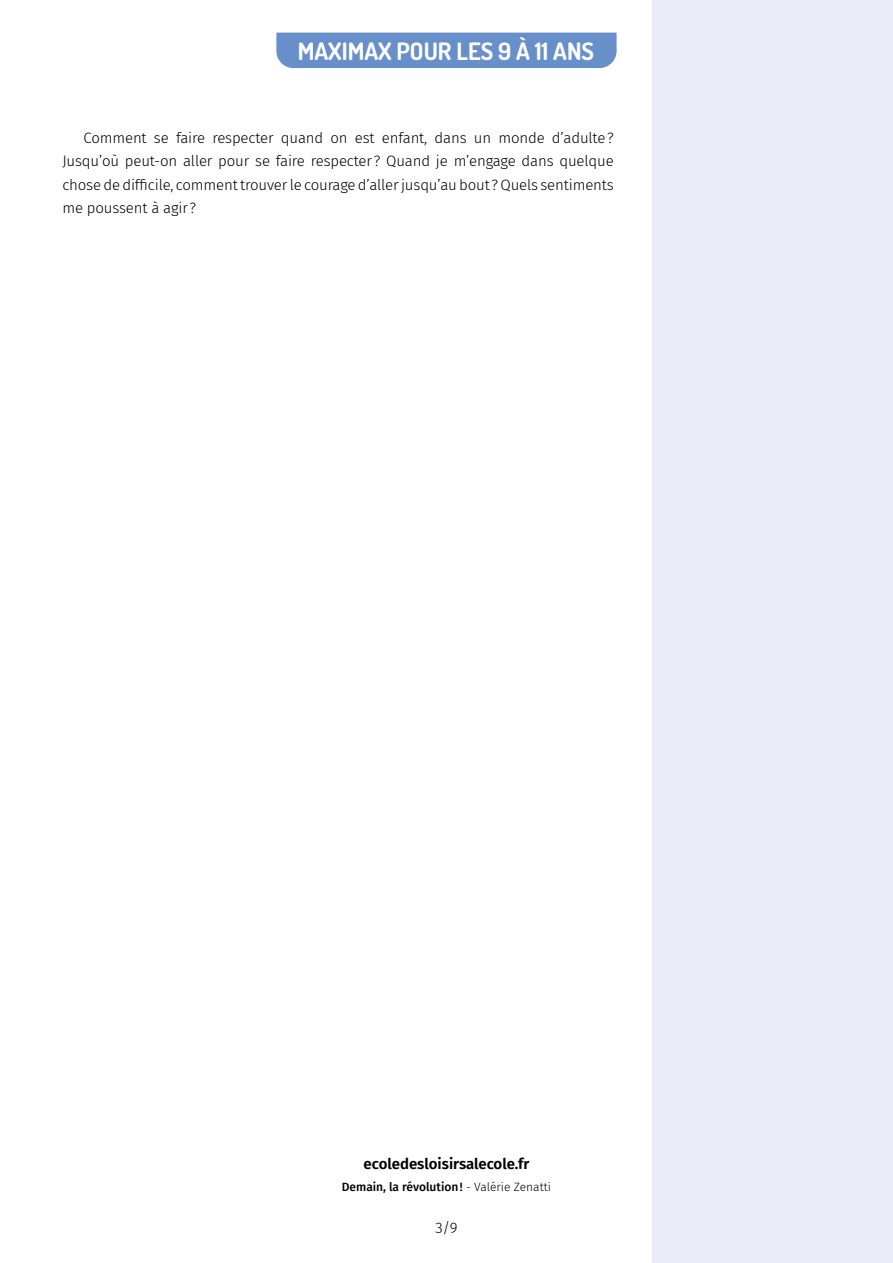
<style>
.page{position:relative;width:893px;height:1263px;background:#fff}
.page>*{position:absolute;margin:0;border:0;box-sizing:border-box;transform-origin:0 0}
.t1{font:700 24px "Dosis";color:#fff}
.t2{font:300 15px/23.2px "Fira Sans";letter-spacing:-.01em;color:#000;text-align:justify}
.t3{font:600 15px "Fira Sans";color:#000}
.t4{font:500 12px "Fira Sans";color:#000}
.s1{font-weight:300}
</style>
<div class="page">
<div style="left:652px;top:0;width:241px;height:1263px;background:#eaedf9"></div>
<hr style="left:0;top:0;width:1px;height:1263px;background:#eaedf9">
<div style="left:276px;top:33px;width:341px;height:35px;background:#678fca"></div>
<h1 class="t1" style="left:298px;top:35px;width:298px">MAXIMAX POUR LES 9 À 11 ANS</h1>
<p class="t2" style="left:62px;top:126px;width:553px;text-indent:21px">Comment se faire respecter quand on est enfant, dans un monde d’adulte?<br>Jusqu’où peut-on aller pour se faire respecter? Quand je m’engage dans quelque chose de difficile, comment trouver le courage d’aller jusqu’au bout? Quels sentiments me poussent à agir?</p>
<p class="t3" style="left:364px;top:1151px;width:167px">ecoledesloisirsalecole.fr</p>
<p class="t4" style="left:342px;top:1177px;width:211px">Demain, la révolution! <span class="s1">- Valérie Zenatti</span></p>
<p class="t2" style="left:435px;top:1216px;width:23px">3/9</p>
</div>
